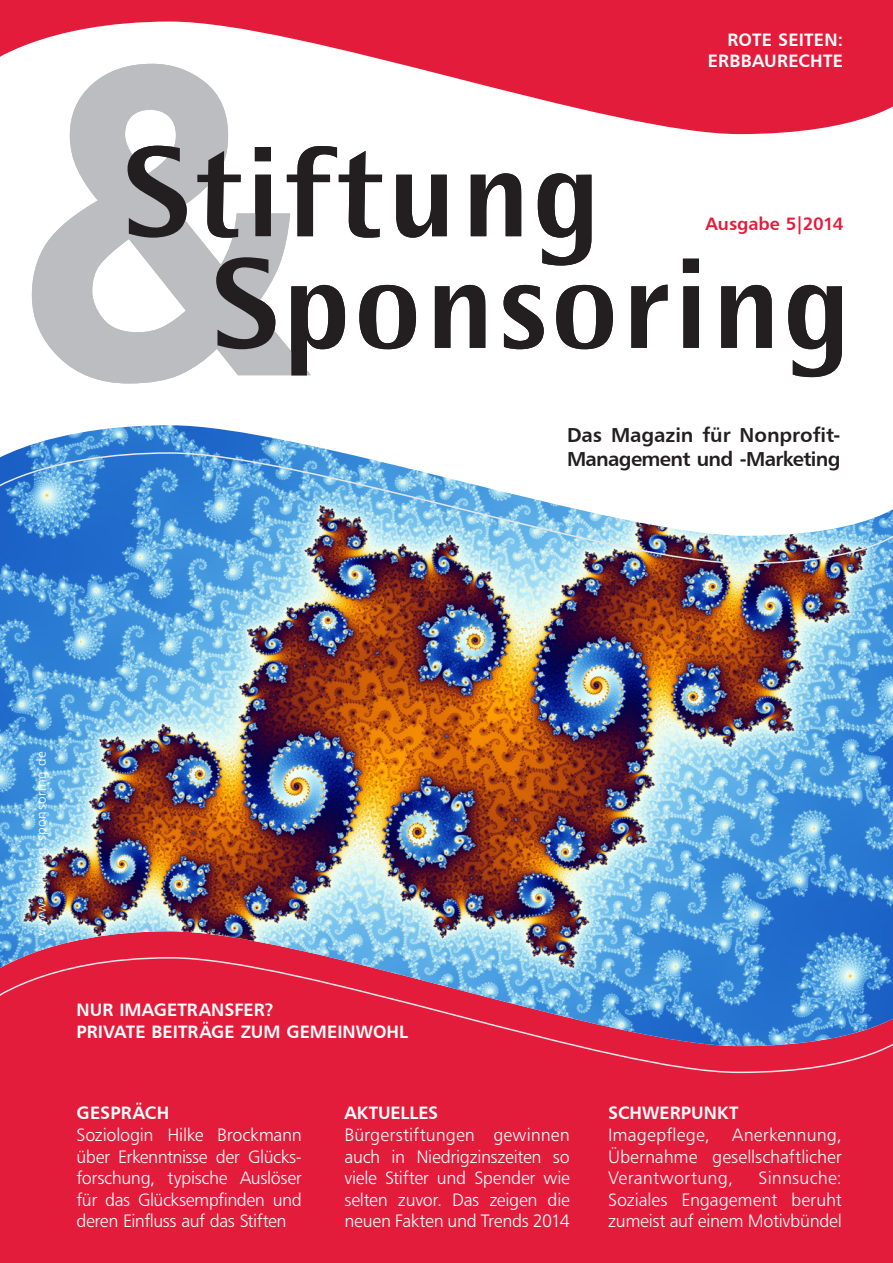
<style>
.page{position:relative;width:893px;height:1263px;background:#fff}
.page>*{position:absolute;margin:0;border:0;box-sizing:border-box;transform-origin:0 0}
.t1{font:20.25px "Humanist 777 BT Bold B";letter-spacing:-.005em;color:#231f20}
.t2{font:20.25px "Humanist 777 BT Bold B";letter-spacing:-.025em;color:#231f20}
.RS_Titel_Teaser_Head{font:18px/21.6px "Humanist 777 BT Light B";letter-spacing:-.015em;color:#fff;text-align:justify}
.RS_Titel_Teaser_Head-2{font:18px/21.6px "Humanist 777 BT Bold B";letter-spacing:.005em;color:#fff;text-align:right}
.RS_Titel_Teaser_Text{font:18px "Humanist 777 BT Bold B";color:#fff}
.t3{font:18px "Humanist 777 BT Bold B";letter-spacing:-.005em;color:#e41c3b}
.t4{font:13.5px "Humanist 777 BT Light B";letter-spacing:.055em;color:#fff}
</style>
<div class="page">
<div style="left:0;top:893px;width:893px;height:370px;background:#e41c3b"></div>
<svg style="left:0;top:0;width:893px;height:134px;fill:#e41c3b"></svg>
<img style="left:14px;top:425px;width:320px;height:26px">
<img style="left:0;top:451px;width:893px;height:623px">
<svg style="left:32px;top:64px;width:279px;height:319px;fill:#bcbdc0"></svg>
<svg style="left:216px;top:257px;width:59px;height:92px"></svg>
<svg style="left:291px;top:285px;width:54px;height:90px"></svg>
<svg style="left:359px;top:285px;width:57px;height:64px"></svg>
<svg style="left:435px;top:285px;width:50px;height:63px"></svg>
<svg style="left:503px;top:285px;width:41px;height:64px"></svg>
<svg style="left:556px;top:285px;width:57px;height:64px"></svg>
<svg style="left:631px;top:285px;width:37px;height:63px"></svg>
<svg style="left:683px;top:259px;width:16px;height:89px"></svg>
<svg style="left:721px;top:285px;width:51px;height:63px"></svg>
<svg style="left:788px;top:285px;width:54px;height:92px"></svg>
<svg style="left:128px;top:146px;width:59px;height:92px"></svg>
<svg style="left:197px;top:151px;width:44px;height:87px"></svg>
<svg style="left:255px;top:147px;width:16px;height:89px"></svg>
<svg style="left:287px;top:146px;width:95px;height:92px"></svg>
<svg style="left:396px;top:175px;width:51px;height:63px"></svg>
<svg style="left:471px;top:173px;width:50px;height:63px"></svg>
<svg style="left:538px;top:173px;width:53px;height:92px"></svg>
<p class="RS_Titel_Teaser_Head-2" style="left:708px;top:28px;width:137px">ROTE SEITEN:<br>ERBBAURECHTE</p>
<p class="t3" style="left:706px;top:212px;width:139px">Ausgabe 5|2014</p>
<p class="t1" style="left:567px;top:422px;width:275px">Das Magazin für Nonprofit-</p>
<p class="t2" style="left:567px;top:447px;width:275px">Management und -Marketing</p>
<p class="t4" style="left:33px;top:936px;width:187px;rotate:-90deg">www.stiftung-sponsoring.de</p>
<p class="RS_Titel_Teaser_Text" style="left:77px;top:998px;width:199px">NUR IMAGETRANSFER?</p>
<p class="RS_Titel_Teaser_Text" style="left:77px;top:1020px;width:333px">PRIVATE BEITRÄGE ZUM GEMEINWOHL</p>
<p class="RS_Titel_Teaser_Head-2" style="left:77px;top:1102px;width:94px">GESPRÄCH</p>
<p class="RS_Titel_Teaser_Head" style="left:77px;top:1123px;width:227px">Soziologin Hilke Brockmann über Erkenntnisse der Glücks&shy;forschung, typische Auslöser für das Glücksempfinden und deren Einfluss auf das Stiften</p>
<p class="RS_Titel_Teaser_Head-2" style="left:344px;top:1102px;width:95px">AKTUELLES</p>
<p class="RS_Titel_Teaser_Head" style="left:344px;top:1123px;width:227px">Bürgerstiftungen gewinnen auch in Niedrigzinszeiten so viele Stifter und Spender wie selten zuvor. Das zeigen die neuen Fakten und Trends 2014</p>
<p class="RS_Titel_Teaser_Head-2" style="left:608px;top:1102px;width:132px">SCHWERPUNKT</p>
<p class="RS_Titel_Teaser_Head" style="left:608px;top:1123px;width:235px">Imagepflege, Anerkennung, Übernahme gesellschaftlicher Verantwortung,</p>
<p class="RS_Titel_Teaser_Head" style="left:608px;top:1167px;width:235px;text-indent:151px">Sinnsuche:<br>Soziales Engagement beruht zumeist auf einem Motivbündel</p>
</div>
